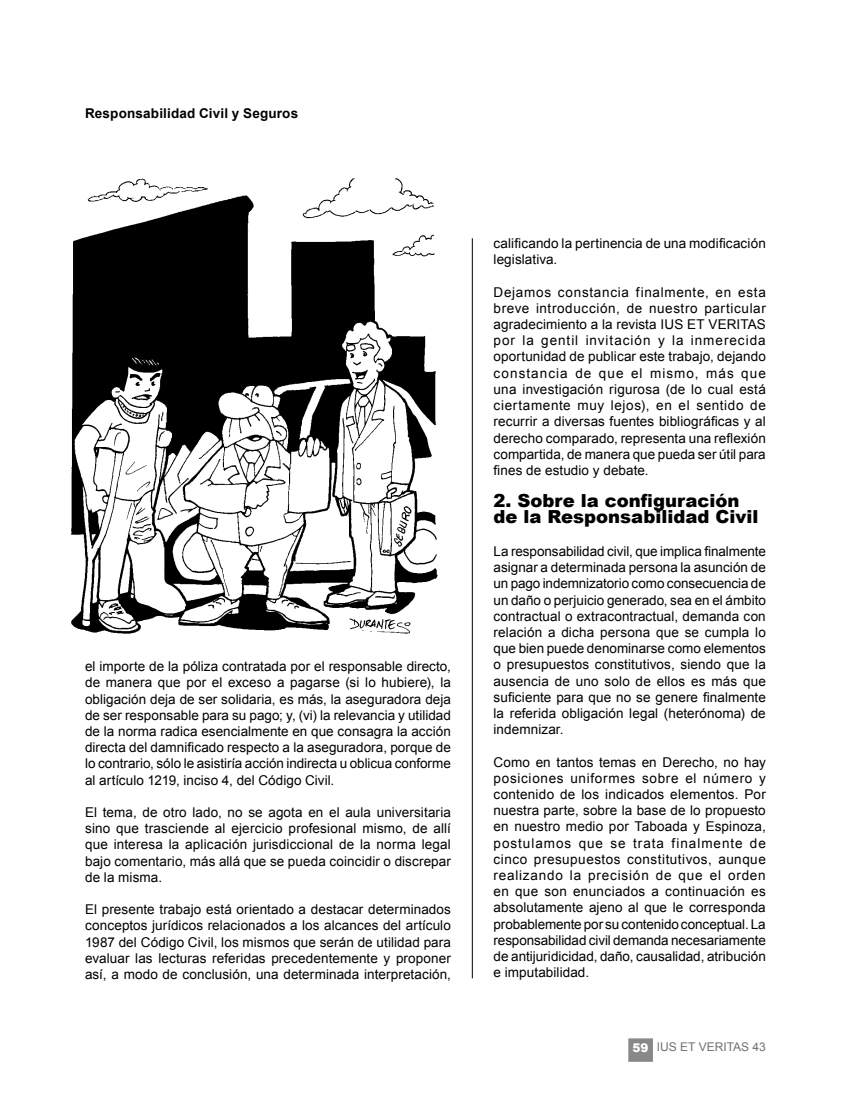
<style>
.page{position:relative;width:851px;height:1106px;background:#fff}
.page>*{position:absolute;margin:0;border:0;box-sizing:border-box;transform-origin:0 0}
.t1{font:900 18px/16.2px "Arial";color:#000}
.t2{font:13.5px/16.2px "Arial";letter-spacing:.005em;color:#000;text-align:justify}
.t3{font:700 13.5px "Arial";letter-spacing:.015em;color:#000}
.t4{font:12px "Arial";color:#707172}
.s1{font-weight:900;color:#fff}
</style>
<div class="page">
<hr style="left:472px;top:238px;width:1px;height:740px;background:#000">
<div style="left:628px;top:1038px;width:24px;height:23px;background:#87888a;border:2px solid #87888a"></div>
<img style="left:71px;top:178px;width:367px;height:456px">
<p class="t3" style="left:85px;top:104px;width:214px">Responsabilidad Civil y Seguros</p>
<p class="t2" style="left:85px;top:658px;width:367px">el importe de la póliza contratada por el responsable directo, de manera que por el exceso a pagarse (si lo hubiere), la obligación deja de ser solidaria, es más, la aseguradora deja de ser responsable para su pago; y, (vi) la relevancia y utilidad de la norma radica esencialmente en que consagra la acción directa del damnificado respecto a la aseguradora, porque de lo contrario, sólo le asistiría acción indirecta u oblicua conforme al artículo 1219, inciso 4, del Código Civil.</p>
<p class="t2" style="left:85px;top:804px;width:367px">El tema, de otro lado, no se agota en el aula universitaria sino que trasciende al ejercicio profesional mismo, de allí que interesa la aplicación jurisdiccional de la norma legal bajo comentario, más allá que se pueda coincidir o discrepar de la misma.</p>
<p class="t2" style="left:85px;top:901px;width:367px">El presente trabajo está orientado a destacar determinados conceptos jurídicos relacionados a los alcances del artículo 1987 del Código Civil, los mismos que serán de utilidad para evaluar las lecturas referidas precedentemente y proponer así, a modo de conclusión, una determinada interpretación,</p>
<p class="t2" style="left:493px;top:235px;width:274px">calificando la pertinencia de una modificación legislativa.</p>
<p class="t2" style="left:493px;top:284px;width:274px">Dejamos constancia finalmente, en esta breve introducción, de nuestro particular agradecimiento a la revista IUS</p>
<p class="t2" style="left:493px;top:316px;width:274px;text-align:left;text-indent:193px">ET VERITAS<br>por la gentil invitación y la inmerecida oportunidad de publicar este trabajo, dejando constancia de que el mismo, más que una investigación rigurosa (de lo cual está ciertamente muy lejos), en el sentido de recurrir a diversas fuentes bibliográficas y al derecho comparado, representa una reflexión compartida, de manera que pueda ser útil para fines de estudio y debate.</p>
<h1 class="t1" style="left:493px;top:492px;width:266px">2. Sobre la configuración de la Responsabilidad Civil</h1>
<p class="t2" style="left:493px;top:543px;width:274px">La responsabilidad civil, que implica finalmente asignar a determinada persona la asunción de un pago indemnizatorio como consecuencia de un daño o perjuicio generado, sea en el ámbito contractual o extracontractual, demanda con relación a dicha persona que se cumpla lo que bien puede denominarse como elementos o presupuestos constitutivos, siendo que la ausencia de uno solo de ellos es más que suficiente para que no se genere finalmente la referida obligación legal (heterónoma) de indemnizar.</p>
<p class="t2" style="left:493px;top:754px;width:274px">Como en tantos temas en Derecho, no hay posiciones uniformes sobre el número y contenido de los indicados elementos. Por nuestra parte, sobre la base de lo propuesto en nuestro medio por Taboada y Espinoza, postulamos que se trata finalmente de cinco presupuestos constitutivos, aunque realizando la precisión de que el orden en que son enunciados a continuación es absolutamente ajeno al que le corresponda probablemente por su contenido conceptual. La responsabilidad civil demanda necesariamente de antijuridicidad, daño, causalidad, atribución e imputabilidad.</p>
<p class="t4" style="left:632px;top:1038px;width:135px"><span class="s1">59</span> ius et veritas 43</p>
</div>
